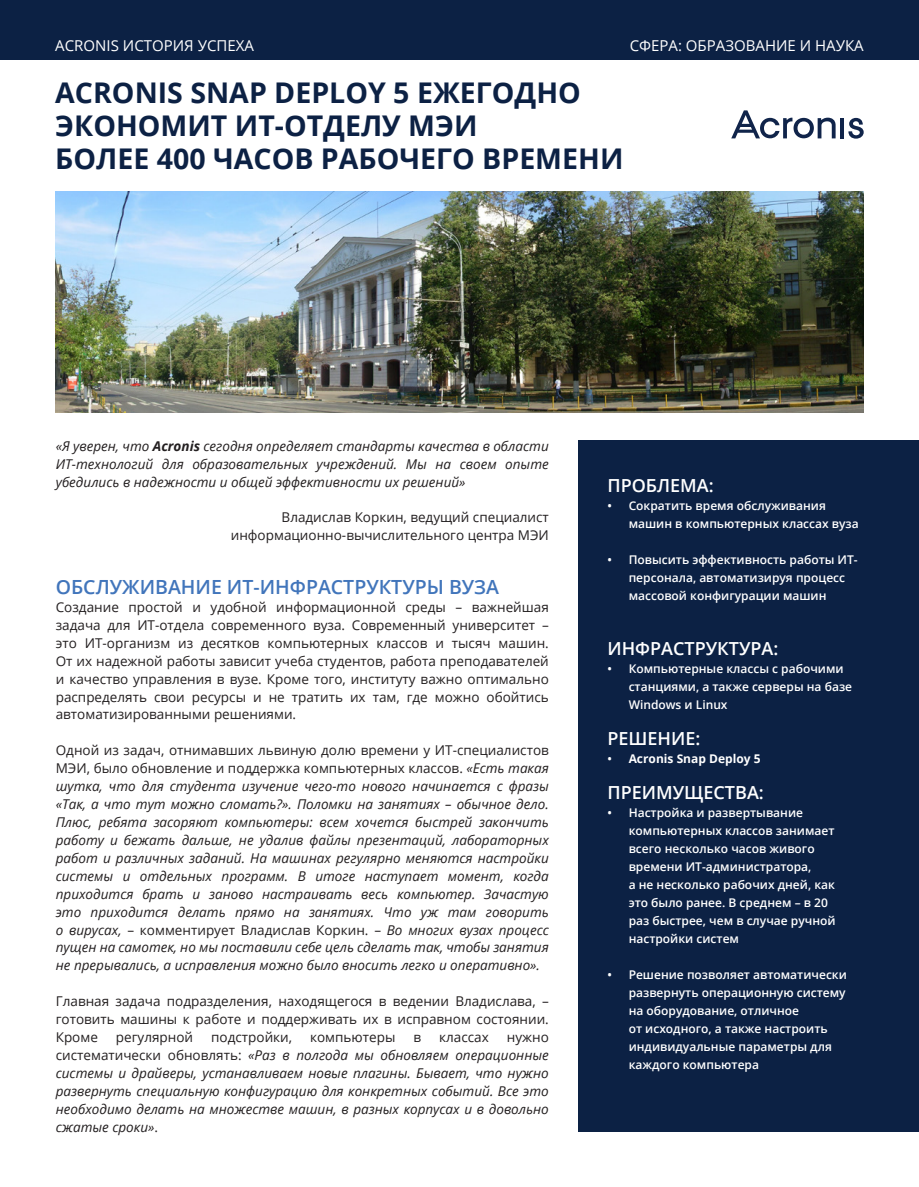
<style>
.page{position:relative;width:919px;height:1187px;background:#fff}
.page>*{position:absolute;margin:0;border:0;box-sizing:border-box;transform-origin:0 0}
.t1{font:700 28.5px/33px "Open Sans";color:#0c2144}
.t2{font:600 19.5px "Open Sans";color:#4175bb}
.t3{font:600 18px "Open Sans";color:#fff}
.t4{font:15px "Open Sans";color:#fff}
.t5{font:italic 13.5px/17.9px "Open Sans";color:#231f20;text-align:justify}
.t6{font:13.5px/17.9px "Open Sans";color:#231f20;text-align:justify}
.t7{font:600 12px/18px "Open Sans";color:#fff}
.t8{font:700 12px "Open Sans";color:#fff}
.s1{font-weight:700}
.s2{font-style:normal}
.s3{font-weight:600}
</style>
<div class="page">
<div style="left:0;top:0;width:918px;height:60px;background:#0c2144"></div>
<img style="left:56px;top:191px;width:807px;height:221px">
<hr style="left:840px;top:118px;width:4px;height:20px;background:#10244a">
<svg style="left:848px;top:118px;width:15px;height:21px"></svg>
<svg style="left:731px;top:110px;width:104px;height:28px"></svg>
<div style="left:578px;top:440px;width:340px;height:691px;background:#0c2144"></div>
<p class="t4" style="left:55px;top:35px;width:200px">ACRONIS ИСТОРИЯ УСПЕХА</p>
<p class="t4" style="left:629px;top:35px;width:235px">СФЕРА: ОБРАЗОВАНИЕ И НАУКА</p>
<p class="t1" style="left:55px;top:75px;width:569px">ACRONIS SNAP DEPLOY 5 ЕЖЕГОДНО<br>ЭКОНОМИТ ИТ-ОТДЕЛУ МЭИ<br>БОЛЕЕ 400 ЧАСОВ РАБОЧЕГО ВРЕМЕНИ</p>
<p class="t5" style="left:56px;top:436px;width:494px">«Я уверен, что <span class="s1">Acronis</span> сегодня определяет стандарты качества в области ИТ-технологий для образовательных учреждений. Мы на своем опыте убедились в надежности и общей эффективности их решений»</p>
<p class="t6" style="left:231px;top:508px;width:319px;text-align:right">Владислав Коркин, ведущий специалист информационно-вычислительного центра МЭИ</p>
<p class="t2" style="left:56px;top:573px;width:445px">ОБСЛУЖИВАНИЕ ИТ-ИНФРАСТРУКТУРЫ ВУЗА</p>
<p class="t6" style="left:56px;top:597px;width:494px">Создание простой и удобной информационной среды – важнейшая задача для ИТ-отдела современного вуза. Современный университет – это ИТ-организм из десятков компьютерных классов и тысяч машин.<br>От их надежной работы зависит учеба студентов, работа преподавателей и качество управления в вузе. Кроме того, институту важно оптимально распределять свои ресурсы и не тратить их там, где можно обойтись автоматизированными решениями.</p>
<p class="t5" style="left:56px;top:741px;width:494px"><span class="s2">Одной из задач, отнимавших львиную долю времени у ИТ-специалистов МЭИ, было обновление и поддержка компьютерных классов.</span> «Есть такая шутка, что для студента изучение чего‑то нового начинается с фразы «Так, а что тут можно сломать?». Поломки на занятиях – обычное дело.<br>Плюс, ребята засоряют компьютеры: всем хочется быстрей закончить работу и бежать дальше, не удалив файлы презентаций, лабораторных работ и различных заданий. На машинах регулярно меняются настройки системы и отдельных программ. В итоге наступает момент, когда приходится брать и заново настраивать весь компьютер. Зачастую это приходится делать прямо на занятиях. Что уж там говорить о вирусах, <span class="s2">– комментирует Владислав Коркин. –</span> Во многих вузах процесс пущен на самотек, но мы поставили себе цель сделать так, чтобы занятия не прерывались, а исправления можно было вносить легко и оперативно».</p>
<p class="t6" style="left:56px;top:991px;width:494px">Главная задача подразделения, находящегося в ведении Владислава, – готовить машины к работе и поддерживать их в исправном состоянии.<br>Кроме</p>
<p class="t6" style="left:116px;top:1027px;width:79px">регулярной</p>
<p class="t6" style="left:211px;top:1027px;width:82px">подстройки,</p>
<p class="t6" style="left:310px;top:1027px;width:87px">компьютеры</p>
<p class="t6" style="left:413px;top:1027px;width:9px">в</p>
<p class="t6" style="left:439px;top:1027px;width:51px">классах</p>
<p class="t5" style="left:56px;top:1027px;width:494px;text-indent:451px"><span class="s2">нужно систематически обновлять:</span> «Раз в полгода мы обновляем операционные системы и драйверы, устанавливаем новые плагины. Бывает, что нужно развернуть специальную конфигурацию для конкретных событий. Все это необходимо делать на множестве машин, в разных корпусах и в довольно сжатые сроки»<span class="s2">.</span></p>
<p class="t3" style="left:607px;top:473px;width:108px">ПРОБЛЕМА:</p>
<p class="t7" style="left:628px;top:497px;width:231px;text-indent:-21px">• Сократить время обслуживания машин в компьютерных классах вуза</p>
<p class="t7" style="left:628px;top:551px;width:230px;text-indent:-21px">• Повысить эффективность работы ИТ&shy;персонала, автоматизируя процесс массовой конфигурации машин</p>
<p class="t3" style="left:607px;top:635px;width:172px">ИНФРАСТРУКТУРА:</p>
<p class="t7" style="left:628px;top:659px;width:225px;text-indent:-21px">• Компьютерные классы с рабочими станциями, а также серверы на базе<br>Windows и Linux</p>
<p class="t3" style="left:607px;top:725px;width:94px">РЕШЕНИЕ:</p>
<p class="t8" style="left:607px;top:749px;width:155px"><span class="s3">•</span> Acronis Snap Deploy 5</p>
<p class="t3" style="left:607px;top:779px;width:158px">ПРЕИМУЩЕСТВА:</p>
<p class="t7" style="left:628px;top:803px;width:208px;text-indent:-21px">• Настройка и развертывание компьютерных классов занимает всего несколько часов живого времени ИТ-администратора,<br>а не несколько рабочих дней, как это было ранее. В среднем – в 20 раз быстрее, чем в случае ручной настройки систем</p>
<p class="t7" style="left:628px;top:965px;width:220px;text-indent:-21px">• Решение позволяет автоматически развернуть операционную систему на оборудование, отличное<br>от исходного, а также настроить индивидуальные параметры для каждого компьютера</p>
</div>
